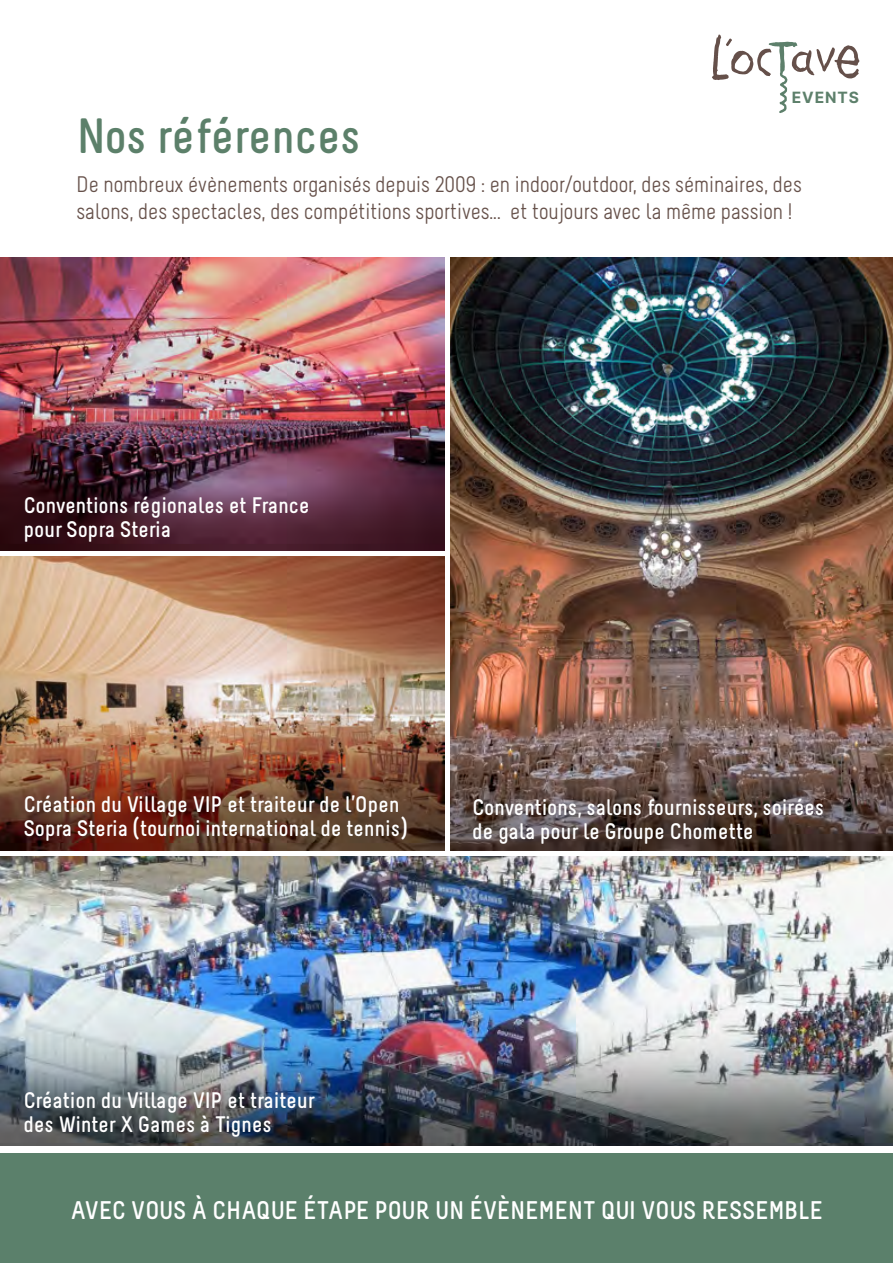
<style>
.page{position:relative;width:893px;height:1263px;background:#fff}
.page>*{position:absolute;margin:0;border:0;box-sizing:border-box;transform-origin:0 0}
.t1{font:700 49.5px "Melbourne";color:#5c806a}
.t2{font:700 25.5px "Melbourne";color:#fff}
.t3{font:700 22.5px/24px "Melbourne";color:#fff}
.t4{font:22.5px/27px "Melbourne";color:#66514a}
.t5{font:700 15.6px "Inter";letter-spacing:.06em;color:#5d806b}
</style>
<div class="page">
<div style="left:0;top:1152px;width:893px;height:111px;background:#5b806b"></div>
<img style="left:451px;top:258px;width:442px;height:592px">
<img style="left:0;top:258px;width:444px;height:293px">
<img style="left:0;top:557px;width:444px;height:293px">
<img style="left:0;top:856px;width:893px;height:290px">
<svg style="left:712px;top:34px;width:147px;height:79px"></svg>
<p class="t5" style="left:792px;top:86px;width:69px">EVENTS</p>
<h1 class="t1" style="left:77px;top:106px;width:285px">Nos références</h1>
<p class="t4" style="left:77px;top:173px;width:727px">De nombreux évènements organisés depuis 2009 : en indoor/outdoor, des séminaires, des salons, des spectacles, des compétitions sportives... et toujours avec la même passion !</p>
<p class="t3" style="left:23px;top:493px;width:287px">Conventions régionales et France pour Sopra Steria</p>
<p class="t3" style="left:23px;top:793px;width:386px">Création du Village VIP et traiteur de l’Open<br>Sopra Steria (tournoi international de tennis)</p>
<p class="t3" style="left:472px;top:796px;width:354px">Conventions, salons fournisseurs, soirées de gala pour le Groupe Chomette</p>
<p class="t3" style="left:23px;top:1089px;width:293px">Création du Village VIP et traiteur des Winter X Games à Tignes</p>
<p class="t2" style="left:70px;top:1194px;width:754px">AVEC VOUS À CHAQUE ÉTAPE POUR UN ÉVÈNEMENT QUI VOUS RESSEMBLE</p>
</div>
